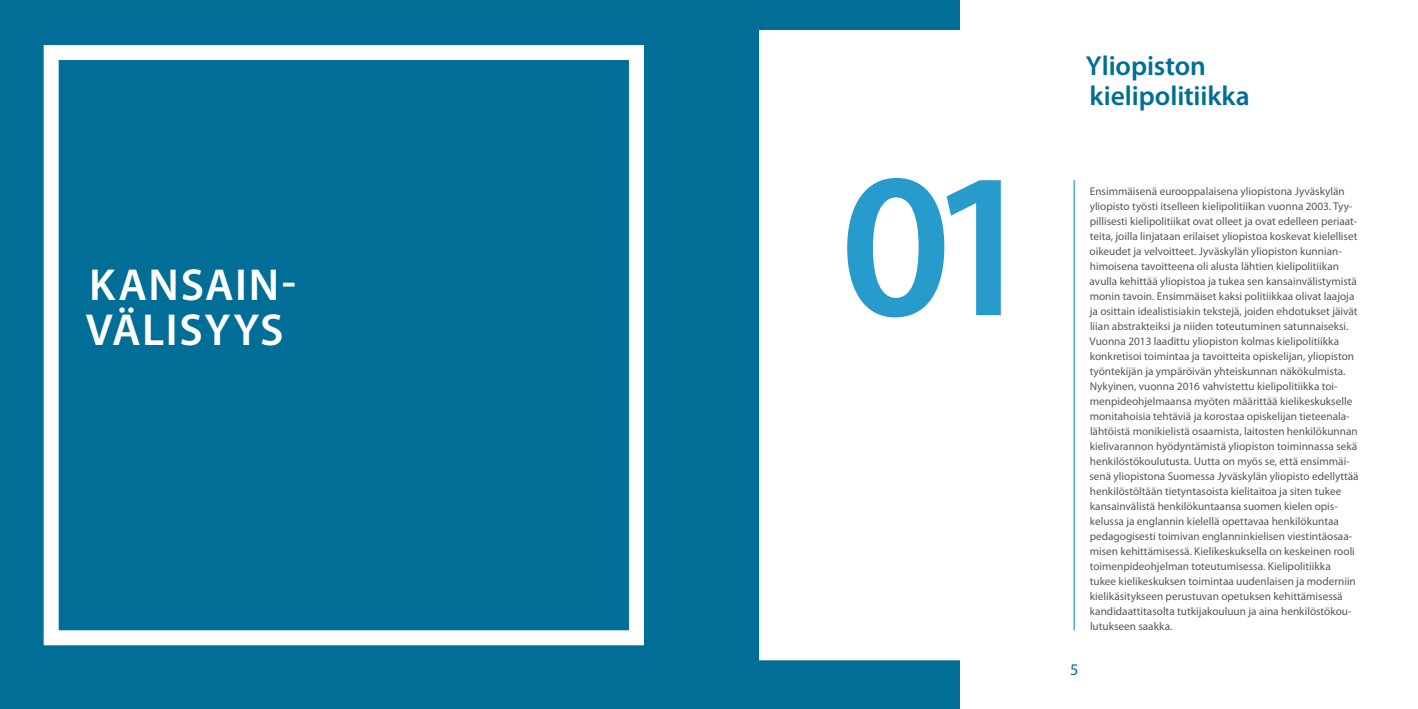
<style>
.page{position:relative;width:1418px;height:709px;background:#fff}
.page>*{position:absolute;margin:0;border:0;box-sizing:border-box;transform-origin:0 0}
.t1{font:600 207.5px "Myriad Pro";color:#279bcb}
.t2{font:600 45px/45px "Myriad Pro";letter-spacing:.035em;color:#fff}
.t3{font:600 27.5px/30px "Myriad Pro";letter-spacing:-.005em;color:#006e96}
.t4{font:16.25px "Myriad Pro";color:#006e96}
.t5{font:11.25px/15px "Myriad Pro";color:#575756}
</style>
<div class="page">
<div style="left:0;top:0;width:959px;height:709px;background:#006e96"></div>
<div style="left:759px;top:15px;width:316px;height:660px;background:#fff"></div>
<svg style="left:43px;top:45px;width:601px;height:601px"></svg>
<hr style="left:1073px;top:180px;width:1px;height:450px;background:#279bcb">
<h2 class="t2" style="left:86px;top:261px;width:212px">KANSAIN-<br>VÄLISYYS</h2>
<h1 class="t1" style="left:840px;top:113px;width:200px">01</h1>
<h3 class="t3" style="left:1085px;top:50px;width:165px">YLIOPISTON<br>KIELIPOLITIIKKA</h3>
<p class="t5" style="left:1089px;top:184px;width:271px">Ensimmäisenä eurooppalaisena yliopistona Jyväskylän yliopisto työsti itselleen kielipolitiikan vuonna 2003. Tyy&shy;pillisesti kielipolitiikat ovat olleet ja ovat edelleen periaat&shy;teita, joilla linjataan erilaiset yliopistoa koskevat kielelliset oikeudet ja velvoitteet. Jyväskylän yliopiston kunnian&shy;himoisena tavoitteena oli alusta lähtien kielipolitiikan avulla kehittää yliopistoa ja tukea sen kansainvälistymistä monin tavoin. Ensimmäiset kaksi politiikkaa olivat laajoja ja osittain idealistisiakin tekstejä, joiden ehdotukset jäivät liian abstrakteiksi ja niiden toteutuminen satunnaiseksi.<br>Vuonna 2013 laadittu yliopiston kolmas kielipolitiikka konkretisoi toimintaa ja tavoitteita opiskelijan, yliopiston työntekijän ja ympäröivän yhteiskunnan näkökulmista.<br>Nykyinen, vuonna 2016 vahvistettu kielipolitiikka toi&shy;menpideohjelmaansa myöten määrittää kielikeskukselle monitahoisia tehtäviä ja korostaa opiskelijan tieteenala&shy;lähtöistä monikielistä osaamista, laitosten henkilökunnan kielivarannon hyödyntämistä yliopiston toiminnassa sekä henkilöstökoulutusta. Uutta on myös se, että ensimmäi&shy;senä yliopistona Suomessa Jyväskylän yliopisto edellyttää henkilöstöltään tietyntasoista kielitaitoa ja siten tukee kansainvälistä henkilökuntaansa suomen kielen opis&shy;kelussa ja englannin kielellä opettavaa henkilökuntaa pedagogisesti toimivan englanninkielisen viestintäosaa&shy;misen kehittämisessä. Kielikeskuksella on keskeinen rooli toimenpideohjelman toteutumisessa. Kielipolitiikka tukee kielikeskuksen toimintaa uudenlaisen ja moderniin kielikäsitykseen perustuvan opetuksen kehittämisessä kandidaattitasolta tutkijakouluun ja aina henkilöstökou&shy;lutukseen saakka.</p>
<h3 class="t4" style="left:1070px;top:660px;width:10px">5</h3>
</div>
